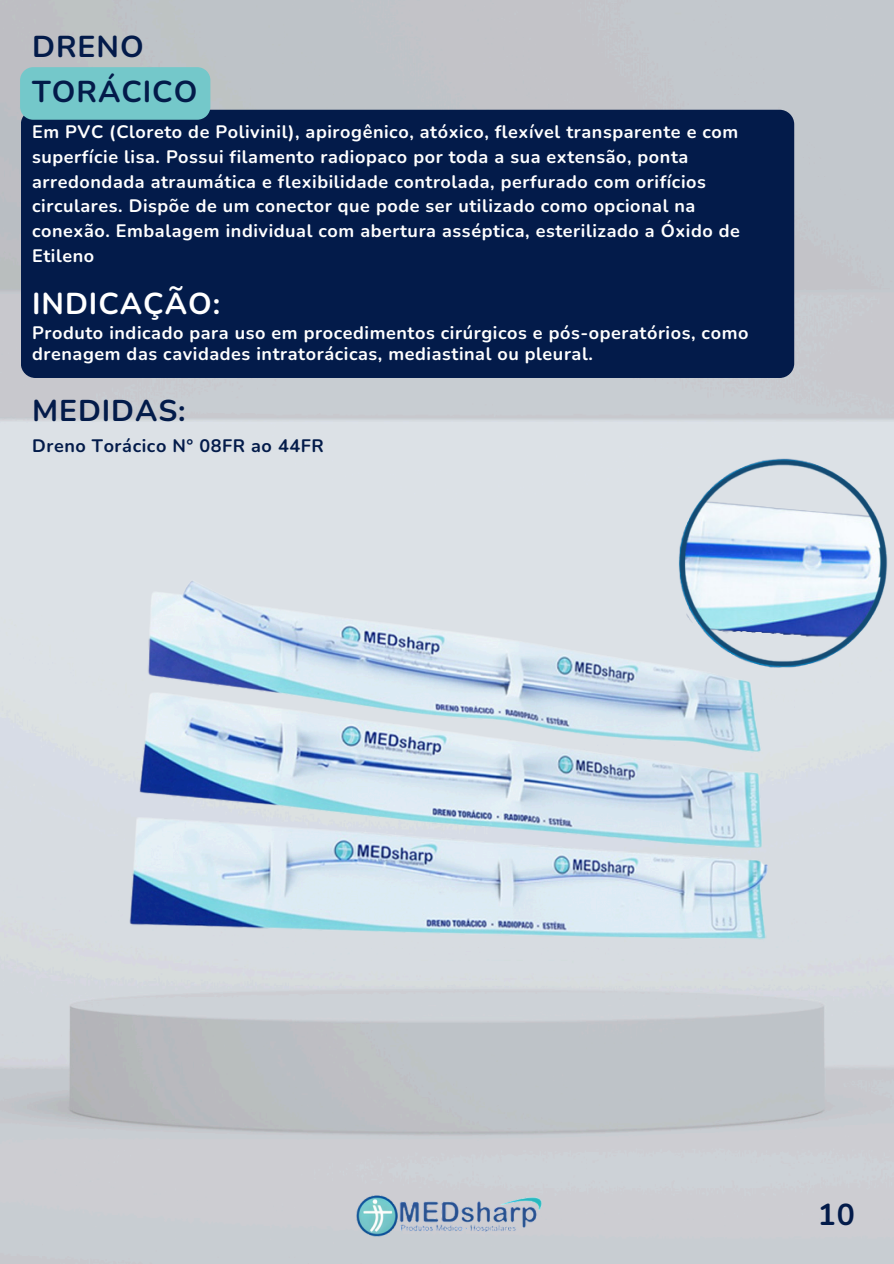
<style>
.page{position:relative;width:894px;height:1264px;background:#fff}
.page>*{position:absolute;margin:0;border:0;box-sizing:border-box;transform-origin:0 0}
.t1{font:700 30.15px "Nunito";letter-spacing:.03em;color:#031b4a}
.t2{font:700 30.15px "Nunito";letter-spacing:.03em;color:#fff}
.t3{font:700 30px "Nunito";letter-spacing:.03em;color:#031b4a}
.t4{font:700 18px/24.8px "Nunito";letter-spacing:.03em;color:#fff}
.t5{font:700 18px "Nunito";letter-spacing:.03em;color:#031b4a}
</style>
<div class="page">
<img style="left:0;top:0;width:893px;height:1263px">
<img style="left:87px;top:422px;width:730px;height:730px">
<img style="left:341px;top:1110px;width:211px;height:153px">
<div style="left:21px;top:110px;width:773px;height:268px;background:#031b4a;border-radius:15px"></div>
<div style="left:20px;top:67px;width:190px;height:53px;background:#74c8ca"></div>
<img style="left:661px;top:441px;width:232px;height:249px">
<h1 class="t1" style="left:32px;top:26px;width:113px">DRENO</h1>
<h1 class="t1" style="left:32px;top:72px;width:167px">TORÁCICO</h1>
<p class="t4" style="left:32px;top:120px;width:709px">Em PVC (Cloreto de Polivinil), apirogênico, atóxico, flexível transparente e com superfície lisa. Possui filamento radiopaco por toda a sua extensão, ponta arredondada atraumática e flexibilidade controlada, perfurado com orifícios circulares. Dispõe de um conector que pode ser utilizado como opcional na conexão. Embalagem individual com abertura asséptica, esterilizado a Óxido de Etileno</p>
<p class="t2" style="left:32px;top:283px;width:189px">INDICAÇÃO:</p>
<p class="t4" style="left:32px;top:322px;width:717px;line-height:21.3px">Produto indicado para uso em procedimentos cirúrgicos e pós-operatórios, como drenagem das cavidades intratorácicas, mediastinal ou pleural.</p>
<p class="t3" style="left:32px;top:391px;width:155px">MEDIDAS:</p>
<h1 class="t5" style="left:32px;top:434px;width:293px">Dreno Torácico N° 08FR ao 44FR</h1>
<p class="t1" style="left:817px;top:1194px;width:39px">10</p>
</div>
